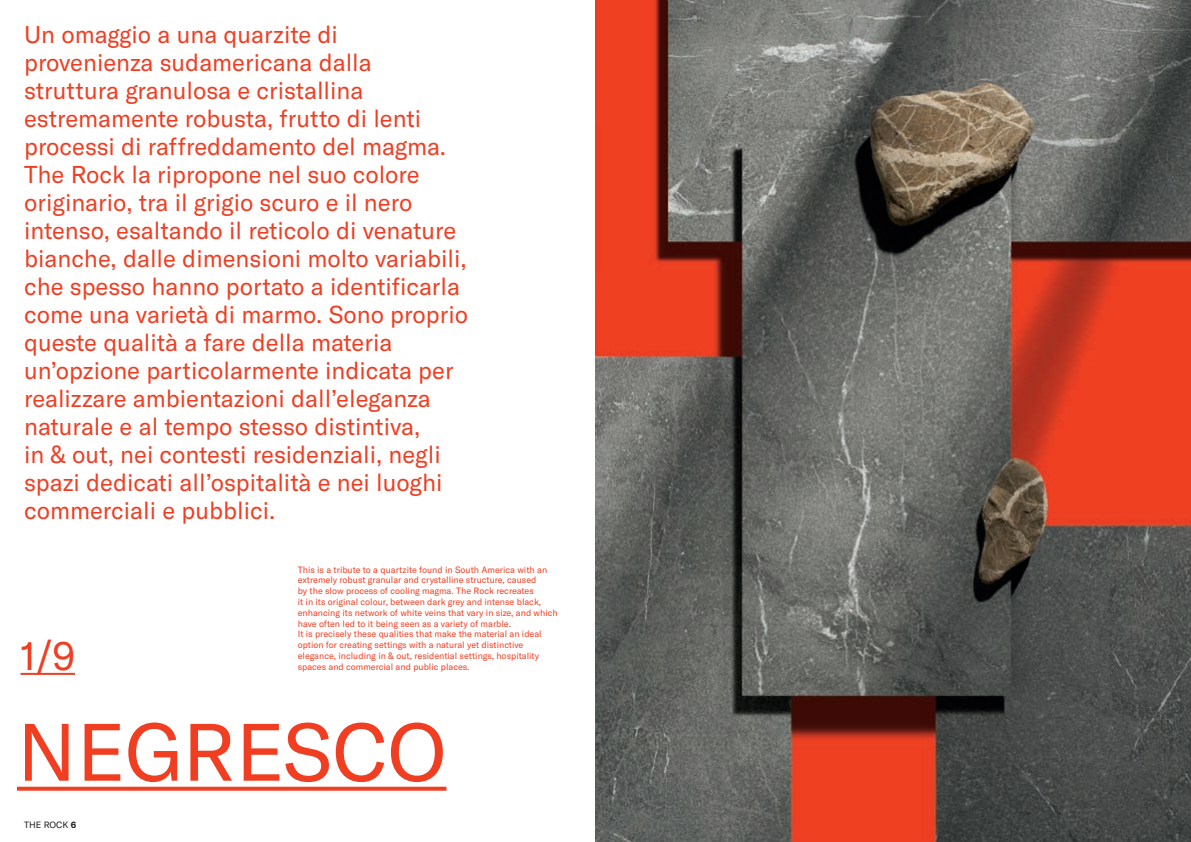
<style>
.page{position:relative;width:1191px;height:842px;background:#fff}
.page>*{position:absolute;margin:0;border:0;box-sizing:border-box;transform-origin:0 0}
.t1{font:80px "GT America";color:#ef3e22}
.t2{font:40px "GT America";color:#ef3e22}
.t3{font:24px/28px "GT America";color:#ef3e22}
.t4{font:9px/10.8px "GT America";color:#ef3e22}
.t5{font:9px "GT America";color:#231f20}
.s1{font-weight:700}
</style>
<div class="page">
<img style="left:595px;top:0;width:596px;height:842px">
<svg style="left:17px;top:787px;width:429px;height:4px;background:#f04b31"></svg>
<hr style="left:21px;top:673px;width:54px;height:2px;background:#ef3e22">
<p class="t3" style="left:24px;top:21px;width:445px">Un omaggio a una quarzite di provenienza sudamericana dalla struttura granulosa e cristallina estremamente robusta, frutto di lenti processi di raffreddamento del magma.<br>The Rock la ripropone nel suo colore originario, tra il grigio scuro e il nero intenso, esaltando il reticolo di venature bianche, dalle dimensioni molto variabili, che spesso hanno portato a identificarla come una varietà di marmo. Sono proprio queste qualità a fare della materia un’opzione particolarmente indicata per realizzare ambientazioni dall’eleganza naturale e al tempo stesso distintiva,<br>in &amp; out, nei contesti residenziali, negli spazi dedicati all’ospitalità e nei luoghi commerciali e pubblici.</p>
<h2 class="t2" style="left:21px;top:632px;width:56px">1/9</h2>
<p class="t4" style="left:298px;top:564px;width:261px">This is a tribute to a quartzite found in South America with an extremely robust granular and crystalline structure, caused<br>by the slow process of cooling magma. The Rock recreates<br>it in its original colour, between dark grey and intense black, enhancing its network of white veins that vary in size, and which have often led to it being seen as a variety of marble.<br>It is precisely these qualities that make the material an ideal option for creating settings with a natural yet distinctive elegance, including in &amp; out, residential settings, hospitality spaces and commercial and public places.</p>
<h1 class="t1" style="left:17px;top:705px;width:431px">NEGRESCO</h1>
<p class="t5" style="left:24px;top:819px;width:54px">THE ROCK <span class="s1">6</span></p>
</div>
